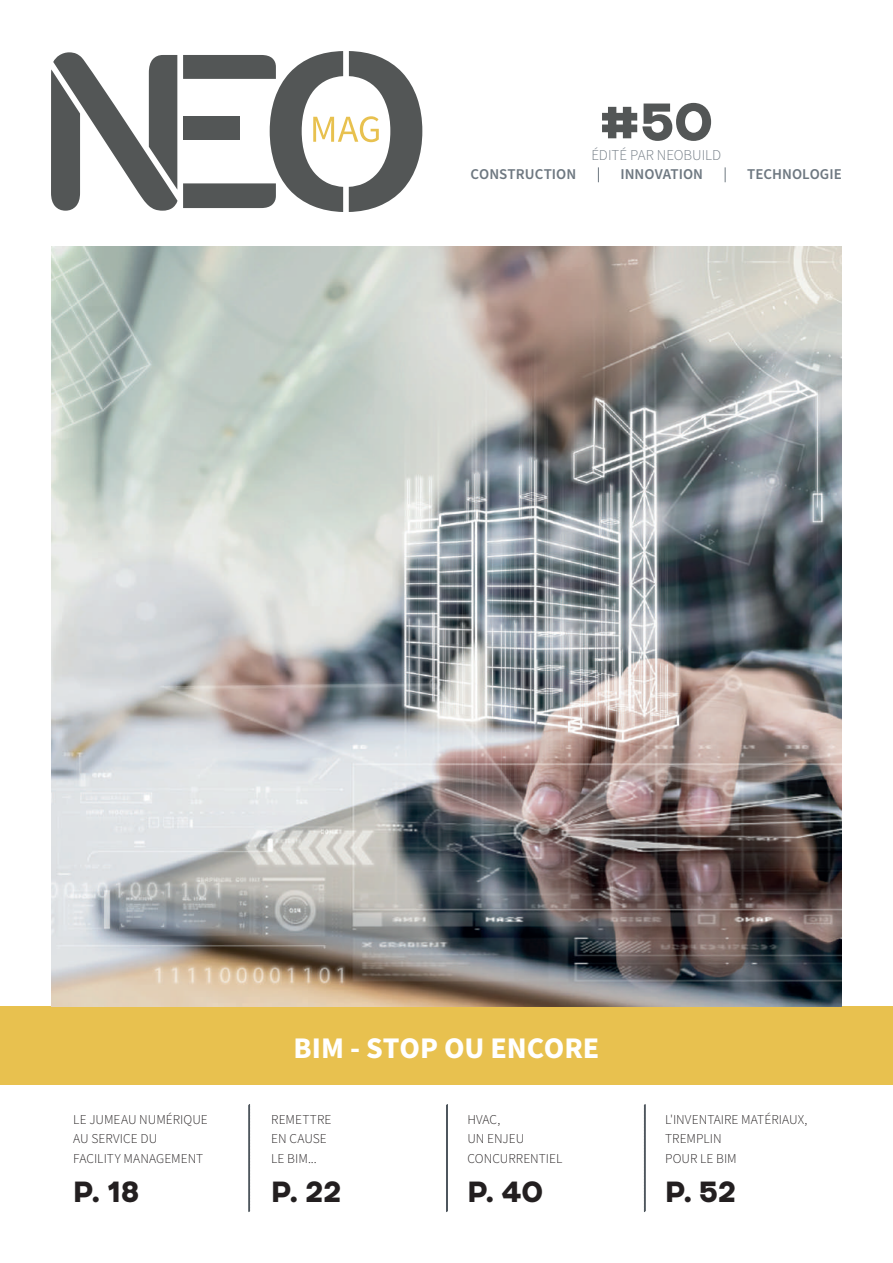
<style>
.page{position:relative;width:893px;height:1263px;background:#fff}
.page>*{position:absolute;margin:0;border:0;box-sizing:border-box;transform-origin:0 0}
.t1{font:800 54px "AXIS";color:#535656}
.t2{font:700 30px "Source Sans Pro";color:#fff}
.t3{font:800 30px "AXIS";letter-spacing:-.01em;color:#231f20}
.t4{font:600 15px "Source Sans Pro";letter-spacing:.005em;color:#6e7881}
.t5{font:300 15px "Source Sans Pro";color:#6e7881}
.t6{font:300 13.5px/19.5px "Source Sans Pro";color:#231f20}
</style>
<div class="page">
<div style="left:0;top:1007px;width:893px;height:78px;background:#e8c14f"></div>
<svg style="left:598px;top:167px;width:1px;height:15px"></svg>
<svg style="left:725px;top:167px;width:1px;height:15px"></svg>
<svg style="left:446px;top:1104px;width:2px;height:108px"></svg>
<svg style="left:644px;top:1104px;width:2px;height:108px"></svg>
<svg style="left:248px;top:1104px;width:2px;height:108px"></svg>
<img style="left:51px;top:246px;width:791px;height:761px">
<svg style="left:51px;top:51px;width:371px;height:161px"></svg>
<h1 class="t1" style="left:599px;top:86px;width:115px">#50</h1>
<p class="t5" style="left:591px;top:145px;width:131px">ÉDITÉ PAR NEOBUILD</p>
<p class="t4" style="left:471px;top:164px;width:107px">CONSTRUCTION</p>
<p class="t4" style="left:620px;top:164px;width:84px">INNOVATION</p>
<p class="t4" style="left:747px;top:164px;width:96px">TECHNOLOGIE</p>
<p class="t6" style="left:73px;top:1110px;width:136px">LE JUMEAU NUMÉRIQUE<br>AU SERVICE DU<br>FACILITY MANAGEMENT</p>
<h2 class="t3" style="left:73px;top:1171px;width:68px">P. 18</h2>
<h2 class="t2" style="left:294px;top:1027px;width:307px">BIM - STOP OU ENCORE</h2>
<p class="t6" style="left:271px;top:1110px;width:62px">REMETTRE<br>EN CAUSE<br>LE BIM...</p>
<h2 class="t3" style="left:271px;top:1171px;width:72px">P. 22</h2>
<p class="t6" style="left:467px;top:1110px;width:96px">HVAC,<br>UN ENJEU<br>CONCURRENTIEL</p>
<h2 class="t3" style="left:467px;top:1171px;width:77px">P. 40</h2>
<p class="t6" style="left:665px;top:1110px;width:144px">L'INVENTAIRE MATÉRIAUX,<br>TREMPLIN<br>POUR LE BIM</p>
<h2 class="t3" style="left:665px;top:1171px;width:73px">P. 52</h2>
</div>
